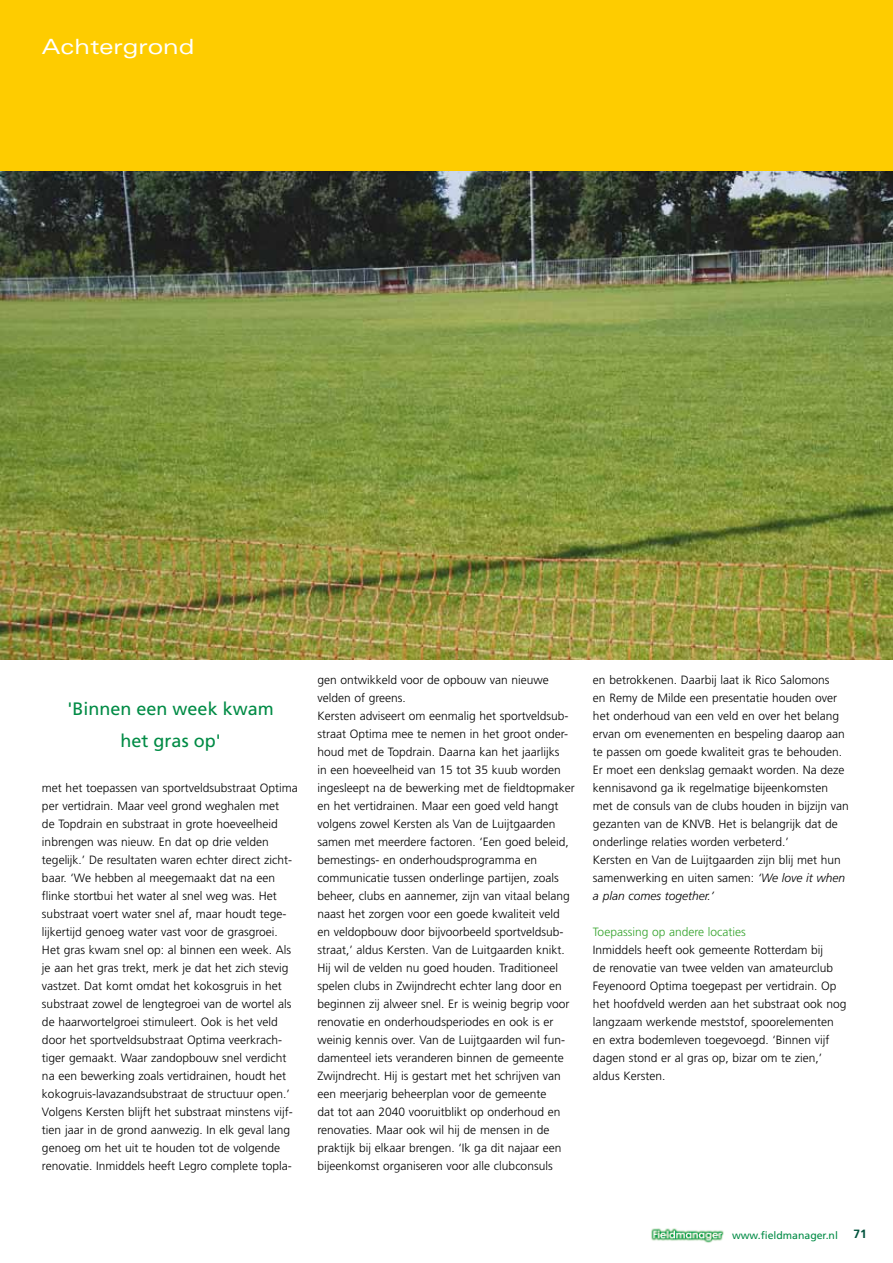
<style>
.page{position:relative;width:893px;height:1263px;background:#fff}
.page>*{position:absolute;margin:0;border:0;box-sizing:border-box;transform-origin:0 0}
.t1{font:expanded 21px "Univers";color:#fff}
.t2{font:18px/31.5px "Frutiger";color:#008b45;text-align:center}
.t3{font:300 12px/18px "Frutiger";color:#000}
.t4{font:300 12px "Frutiger";color:#35a32c}
.t5{font:700 12px "Frutiger";color:#00523c}
.t6{font:10.5px "Frutiger";color:#008b45}
.s1{font-style:italic}
</style>
<div class="page">
<img style="left:651px;top:1228px;width:73px;height:15px">
<img style="left:0;top:170px;width:893px;height:489px">
<div style="left:0;top:0;width:893px;height:170px;background:#fecc00"></div>
<h1 class="t1" style="left:42px;top:34px;width:154px">Achtergrond</h1>
<h2 class="t2" style="left:68px;top:693px;width:208px">'Binnen een week kwam het gras op'</h2>
<p class="t3" style="left:42px;top:779px;width:257px">met het toepassen van sportveldsubstraat Optima per vertidrain. Maar veel grond weghalen met<br>de Topdrain en substraat in grote hoeveelheid inbrengen was nieuw. En dat op drie velden tegelijk.’ De resultaten waren echter direct zicht&shy;baar. ‘We hebben al meegemaakt dat na een flinke stortbui het water al snel weg was. Het substraat voert water snel af, maar houdt tege&shy;lijkertijd genoeg water vast voor de grasgroei.<br>Het gras kwam snel op: al binnen een week. Als je aan het gras trekt, merk je dat het zich stevig vastzet. Dat komt omdat het kokosgruis in het substraat zowel de lengtegroei van de wortel als de haarwortelgroei stimuleert. Ook is het veld door het sportveldsubstraat Optima veerkrach&shy;tiger gemaakt. Waar zandopbouw snel verdicht na een bewerking zoals vertidrainen, houdt het kokogruis-lavazandsubstraat de structuur open.’ Volgens Kersten blijft het substraat minstens vijf&shy;tien jaar in de grond aanwezig. In elk geval lang genoeg om het uit te houden tot de volgende renovatie. Inmiddels heeft Legro complete topla-</p>
<p class="t3" style="left:317px;top:671px;width:259px">gen ontwikkeld voor de opbouw van nieuwe velden of greens.<br>Kersten adviseert om eenmalig het sportveldsub&shy;straat Optima mee te nemen in het groot onder&shy;houd met de Topdrain. Daarna kan het jaarlijks<br>in een hoeveelheid van 15 tot 35 kuub worden ingesleept na de bewerking met de fieldtopmaker en het vertidrainen. Maar een goed veld hangt volgens zowel Kersten als Van de Luijtgaarden samen met meerdere factoren. ‘Een goed beleid, bemestings- en onderhoudsprogramma en communicatie tussen onderlinge partijen, zoals beheer, clubs en aannemer, zijn van vitaal belang naast het zorgen voor een goede kwaliteit veld en veldopbouw door bijvoorbeeld sportveldsub&shy;straat,’ aldus Kersten. Van de Luitgaarden knikt.<br>Hij wil de velden nu goed houden. Traditioneel spelen clubs in Zwijndrecht echter lang door en beginnen zij alweer snel. Er is weinig begrip voor renovatie en onderhoudsperiodes en ook is er weinig kennis over. Van de Luijtgaarden wil fun&shy;damenteel iets veranderen binnen de gemeente Zwijndrecht. Hij is gestart met het schrijven van een meerjarig beheerplan voor de gemeente<br>dat tot aan 2040 vooruitblikt op onderhoud en renovaties. Maar ook wil hij de mensen in de praktijk bij elkaar brengen. ‘Ik ga dit najaar een bijeenkomst organiseren voor alle clubconsuls</p>
<p class="t3" style="left:593px;top:671px;width:257px">en betrokkenen. Daarbij laat ik Rico Salomons<br>en Remy de Milde een presentatie houden over het onderhoud van een veld en over het belang ervan om evenementen en bespeling daarop aan te passen om goede kwaliteit gras te behouden.<br>Er moet een denkslag gemaakt worden. Na deze kennisavond ga ik regelmatige bijeenkomsten met de consuls van de clubs houden in bijzijn van gezanten van de KNVB. Het is belangrijk dat de onderlinge relaties worden verbeterd.’<br>Kersten en Van de Luijtgaarden zijn blij met hun samenwerking en uiten samen: <span class="s1">‘We love it when a plan comes together.’</span></p>
<p class="t4" style="left:593px;top:925px;width:154px">Toepassing op andere locaties</p>
<p class="t3" style="left:593px;top:941px;width:255px">Inmiddels heeft ook gemeente Rotterdam bij<br>de renovatie van twee velden van amateurclub Feyenoord Optima toegepast per vertidrain. Op het hoofdveld werden aan het substraat ook nog langzaam werkende meststof, spoorelementen en extra bodemleven toegevoegd. ‘Binnen vijf dagen stond er al gras op, bizar om te zien,’ aldus Kersten.</p>
<p class="t6" style="left:732px;top:1229px;width:107px">www.fieldmanager.nl</p>
<p class="t5" style="left:853px;top:1227px;width:15px">71</p>
</div>
